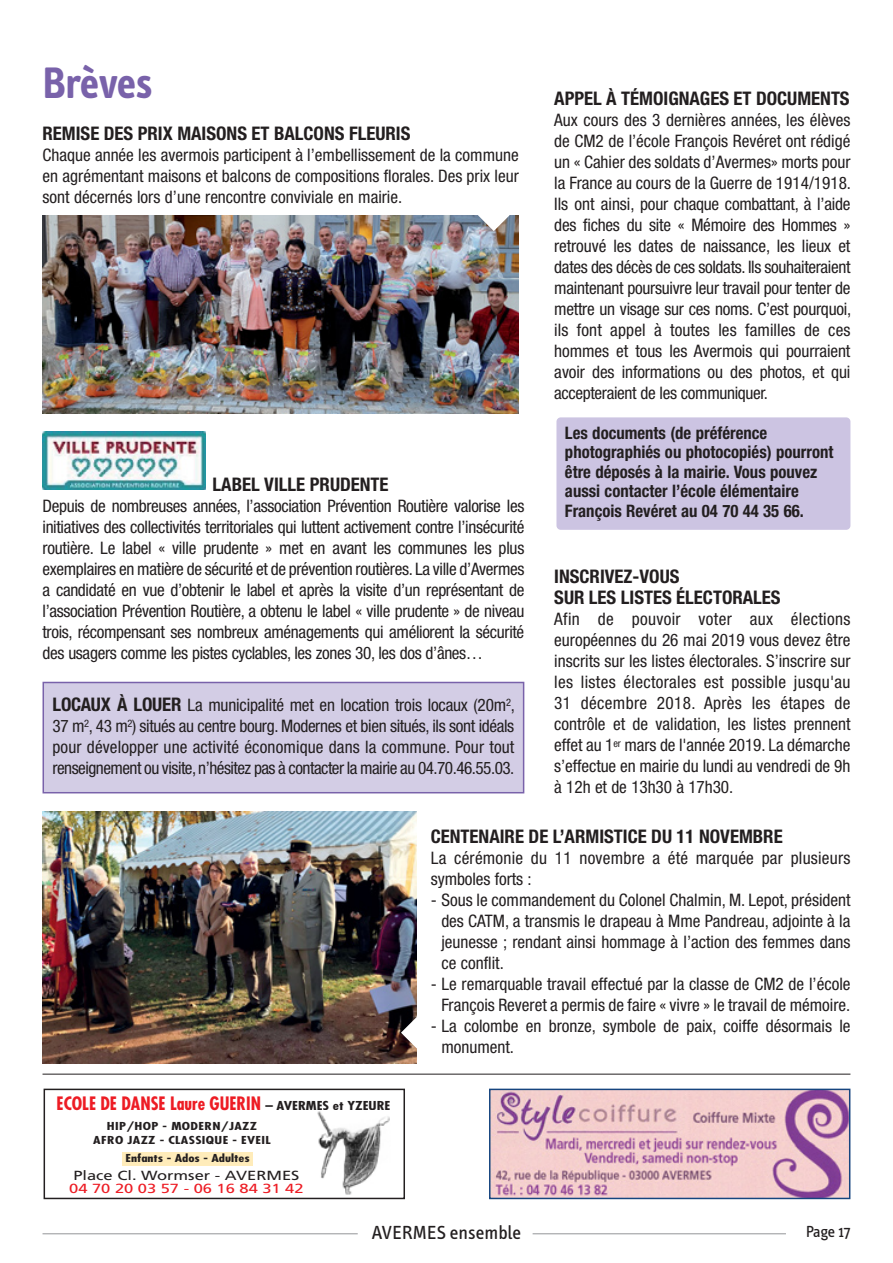
<style>
.page{position:relative;width:893px;height:1263px;background:#fff}
.page>*{position:absolute;margin:0;border:0;box-sizing:border-box;transform-origin:0 0}
.t1{font:700 45px "Info Text";letter-spacing:-.005em;color:#7962aa;scale:.95 1}
.t2{font:19.5px "Info Text";color:#231f20}
.t3{font:700 condensed 18.75px/21px "Helvetica Neue";color:#231f20}
.t4{font:700 condensed 18px "Futura";color:#ed1c24}
.t5{font:condensed 17.25px/21px "Helvetica Neue";color:#231f20;text-align:justify}
.t6{font:700 condensed 17.25px/19.5px "Helvetica Neue";color:#231f20}
.t7{font:16.5px "Info Text";letter-spacing:-.005em;color:#231f20}
.t8{font:13.2px "Frutiger";color:#231f20;scale:1.25 1}
.t9{font:13.2px "Frutiger";color:#ed1c24;scale:1.25 1}
.t10{font:700 condensed 10.65px/13.5px "Futura";letter-spacing:.025em;color:#231f20;text-align:center;scale:1.33 1}
.t11{font:700 condensed 10.65px "Futura";color:#231f20;scale:1.33 1}
.s1{font-weight:700;font-size:18.75px}
.s2{font-size:12px;color:#231f20}
</style>
<div class="page">
<hr style="left:43px;top:1233px;width:315px;height:1px;background:#939598">
<hr style="left:533px;top:1233px;width:253px;height:1px;background:#939598">
<hr style="left:43px;top:1074px;width:807px;height:1px;background:#231f20">
<img style="left:43px;top:215px;width:476px;height:198px">
<img style="left:43px;top:431px;width:162px;height:59px">
<img style="left:43px;top:811px;width:374px;height:252px">
<div style="left:556px;top:417px;width:294px;height:113px;background:#ccc4e2;border-radius:4px"></div>
<div style="left:44px;top:1089px;width:361px;height:110px;border:2px solid #231f20"></div>
<img style="left:317px;top:1111px;width:73px;height:84px">
<div style="left:122px;top:1152px;width:131px;height:13px;background:#ffecba"></div>
<img style="left:492px;top:1092px;width:355px;height:104px">
<div style="left:489px;top:1089px;width:361px;height:110px;border:2px solid #16457f"></div>
<svg style="left:478px;top:215px;width:32px;height:16px"></svg>
<div style="left:44px;top:683px;width:479px;height:109px;background:#d3cde5"></div>
<div style="left:43px;top:682px;width:481px;height:111px;border:2px solid #7962aa"></div>
<svg style="left:401px;top:1017px;width:16px;height:31px"></svg>
<h1 class="t1" style="left:43px;top:66px;width:117px">Brèves</h1>
<p class="t3" style="left:43px;top:124px;width:369px">REMISE DES PRIX MAISONS ET BALCONS FLEURIS</p>
<p class="t5" style="left:43px;top:146px;width:478px">Chaque année les avermois participent à l’embellissement de la commune en agrémentant maisons et balcons de compositions florales. Des prix leur sont décernés lors d’une rencontre conviviale en mairie.</p>
<p class="t3" style="left:213px;top:475px;width:177px">LABEL VILLE PRUDENTE</p>
<p class="t5" style="left:43px;top:496px;width:483px">Depuis de nombreuses années, l’association Prévention Routière valorise les initiatives des collectivités territoriales qui luttent activement contre l’insécurité routière. Le label « ville prudente » met en avant les communes les plus exemplaires en matière de sécurité et de prévention routières. La ville d’Avermes a candidaté en vue d’obtenir le label et après la visite d’un représentant de l’association Prévention Routière, a obtenu le label « ville prudente » de niveau trois, récompensant ses nombreux aménagements qui améliorent la sécurité des usagers comme les pistes cyclables, les zones 30, les dos d’ânes…</p>
<p class="t5" style="left:53px;top:696px;width:464px"><span class="s1">LOCAUX À LOUER</span> La municipalité met en location trois locaux (20m<sup>2</sup>, 37 m<sup>2</sup>, 43 m<sup>2</sup>) situés au centre bourg. Modernes et bien situés, ils sont idéals pour développer une activité économique dans la commune. Pour tout renseignement ou visite, n’hésitez pas à contacter la mairie au 04.70.46.55.03.</p>
<p class="t3" style="left:554px;top:90px;width:297px">APPEL À TÉMOIGNAGES ET DOCUMENTS</p>
<p class="t5" style="left:554px;top:111px;width:298px">Aux cours des 3 dernières années, les élèves de CM2 de l’école François Revéret ont rédigé un « Cahier des soldats d’Avermes» morts pour la France au cours de la Guerre de 1914/1918.<br>Ils ont ainsi, pour chaque combattant, à l’aide des fiches du site « Mémoire des Hommes » retrouvé les dates de naissance, les lieux et dates des décès de ces soldats. Ils souhaiteraient maintenant poursuivre leur travail pour tenter de mettre un visage sur ces noms. C’est pourquoi, ils font appel à toutes les familles de ces hommes et tous les Avermois qui pourraient avoir des informations ou des photos, et qui accepteraient de les communiquer.</p>
<p class="t6" style="left:565px;top:424px;width:270px">Les documents (de préférence photographiés ou photocopiés) pourront être déposés à la mairie. Vous pouvez aussi contacter l’école élémentaire François Revéret au 04 70 44 35 66.</p>
<p class="t3" style="left:554px;top:568px;width:228px">INSCRIVEZ-VOUS<br>SUR LES LISTES ÉLECTORALES</p>
<p class="t5" style="left:554px;top:610px;width:298px">Afin de pouvoir voter aux élections européennes du 26 mai 2019 vous devez être inscrits sur les listes électorales. S’inscrire sur les listes électorales est possible jusqu'au 31 décembre 2018. Après les étapes de contrôle et de validation, les listes prennent effet au 1<sup>er</sup> mars de l'année 2019. La démarche s’effectue en mairie du lundi au vendredi de 9h à 12h et de 13h30 à 17h30.</p>
<p class="t4" style="left:57px;top:1095px;width:335px">ECOLE DE DANSE Laure GUERIN <span class="s2">– AVERMES et YZEURE</span></p>
<p class="t10" style="left:93px;top:1120px;width:135px">HIP/HOP - MODERN/JAZZ<br>AFRO JAZZ - CLASSIQUE - EVEIL</p>
<p class="t8" style="left:73px;top:1170px;width:182px">Place Cl. Wormser - AVERMES</p>
<p class="t9" style="left:69px;top:1183px;width:189px">04 70 20 03 57 - 06 16 84 31 42</p>
<p class="t11" style="left:125px;top:1153px;width:95px">Enfants - Ados - Adultes</p>
<p class="t3" style="left:431px;top:827px;width:353px">CENTENAIRE DE L’ARMISTICE DU 11 NOVEMBRE</p>
<p class="t5" style="left:431px;top:849px;width:421px">La cérémonie du 11 novembre a été marquée par plusieurs symboles forts :</p>
<p class="t5" style="left:441px;top:891px;width:411px;text-indent:-11px">- Sous le commandement du Colonel Chalmin, M. Lepot, président des CATM, a transmis le drapeau à Mme Pandreau, adjointe à la jeunesse ; rendant ainsi hommage à l’action des femmes dans ce conflit.</p>
<p class="t5" style="left:431px;top:975px;width:421px;text-align:center">- Le remarquable travail effectué par la classe de CM2 de l’école<br>François Reveret a permis de faire « vivre » le travail de mémoire.</p>
<p class="t5" style="left:441px;top:1017px;width:411px;text-indent:-11px">- La colombe en bronze, symbole de paix, coiffe désormais le monument.</p>
<p class="t2" style="left:372px;top:1225px;width:151px">AVERMES ensemble</p>
<p class="t7" style="left:806px;top:1225px;width:46px">Page 17</p>
</div>
